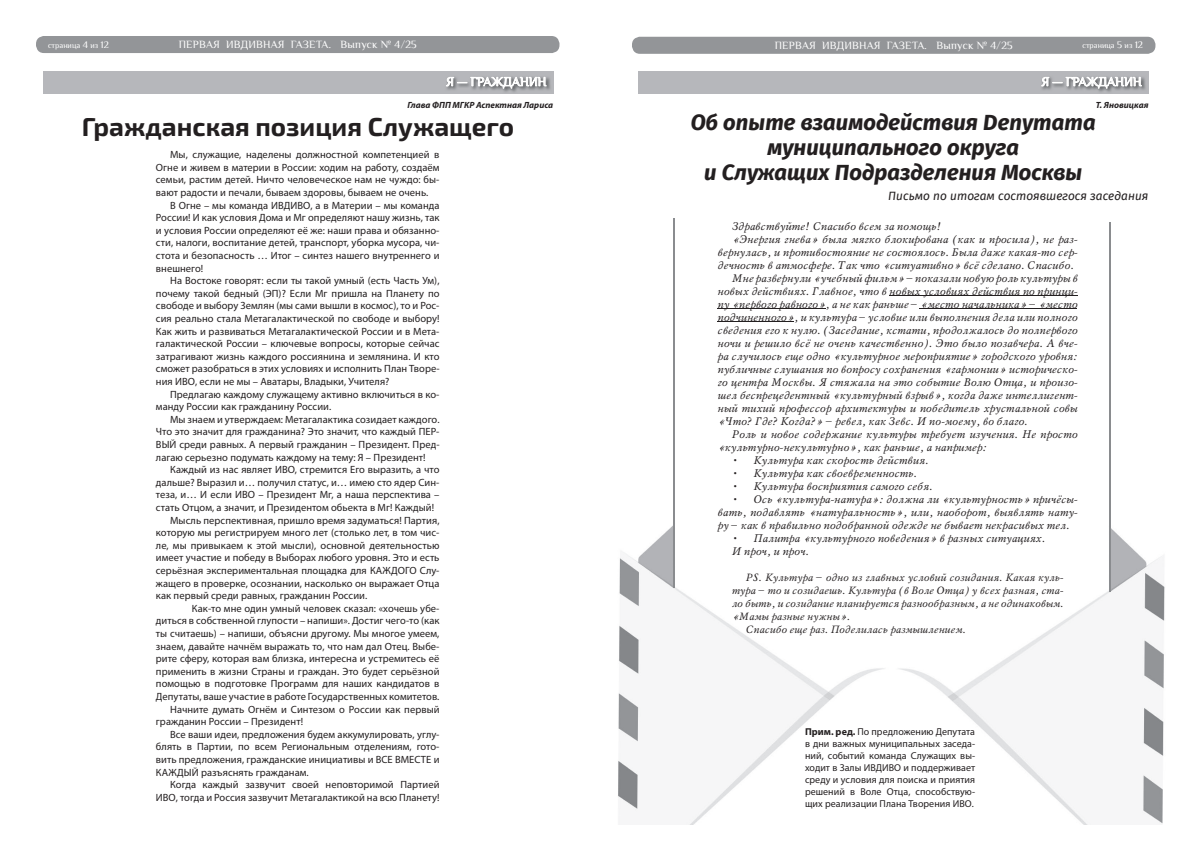
<style>
.page{position:relative;width:1191px;height:842px;background:#fff}
.page>*{position:absolute;margin:0;border:0;box-sizing:border-box;transform-origin:0 0}
.t1{font:700 26px "Exo 2.0";color:#231f20}
.t2{font:italic 700 22px/25px "Fira Sans";color:#231f20;text-align:center}
.t3{font:italic 12px "Fira Sans";color:#231f20}
.t4{font:italic 11px/13px "Mysl C";letter-spacing:.005em;color:#231f20;text-align:justify}
.t5{font:11px "Philosopher";letter-spacing:.03em;color:#fff}
.t6{font:10.5px/12.6px "Myriad Pro";letter-spacing:.005em;color:#231f20;text-align:justify}
.t7{font:italic 10.5px "Mysl C";letter-spacing:.005em;color:#231f20}
.t8{font:10px/12px "Myriad Pro";letter-spacing:.005em;color:#231f20;text-align:justify}
.t9{font:italic 700 9px "Myriad Pro";color:#231f20}
.t10{font:8px "Philosopher";color:#fff}
.s1{font-size:10px}
.s2{font-weight:700}
</style>
<div class="page">
<div style="left:36px;top:36px;width:523px;height:17px;background:#939598;border-radius:8px"></div>
<img style="left:618px;top:319px;width:547px;height:506px">
<div style="left:632px;top:37px;width:523px;height:17px;background:#939598;border-radius:8px"></div>
<div style="left:43px;top:71px;width:510px;height:22px;background:#b6b7bb"></div>
<div style="left:638px;top:71px;width:510px;height:22px;background:#b6b7bb"></div>
<img style="left:445px;top:77px;width:106px;height:17px">
<svg style="left:445px;top:77px;width:102px;height:12px"></svg>
<img style="left:1040px;top:77px;width:106px;height:17px">
<svg style="left:1040px;top:77px;width:102px;height:12px"></svg>
<hr style="left:889px;top:296px;width:188px;height:1px;background:#231f20">
<hr style="left:717px;top:309px;width:108px;height:1px;background:#231f20">
<hr style="left:919px;top:309px;width:158px;height:1px;background:#231f20">
<hr style="left:717px;top:322px;width:77px;height:1px;background:#231f20">
<hr style="left:674px;top:218px;width:1px;height:369px;background:#8a8c8f">
<hr style="left:1109px;top:222px;width:1px;height:369px;background:#8a8c8f">
<p class="t10" style="left:48px;top:41px;width:62px">страница <span class="s1">4</span> из <span class="s1">12</span></p>
<p class="t5" style="left:179px;top:39px;width:240px">ПЕРВАЯ ИВДИВНАЯ ГАЗЕТА. Выпуск № 4/25</p>
<p class="t5" style="left:774px;top:39px;width:240px">ПЕРВАЯ ИВДИВНАЯ ГАЗЕТА. Выпуск № 4/25</p>
<p class="t10" style="left:1082px;top:41px;width:62px">страница <span class="s1">5</span> из <span class="s1">12</span></p>
<p class="t9" style="left:407px;top:99px;width:147px">Глава ФПП МГКР Аспектная Лариса</p>
<p class="t9" style="left:1095px;top:99px;width:54px">Т. Яновицкая</p>
<h1 class="t1" style="left:82px;top:111px;width:434px">Гражданская позиция Служащего</h1>
<h2 class="t2" style="left:690px;top:112px;width:406px">Об опыте взаимодействия Депутата муниципального округа<br>и Служащих Подразделения Москвы</h2>
<p class="t3" style="left:888px;top:187px;width:262px">Письмо по итогам состоявшегося заседания</p>
<p class="t6" style="left:156px;top:148px;width:285px;text-indent:14px">Мы, служащие, наделены должностной компетенцией в Огне и живем в материи в России: ходим на работу, создаём семьи, растим детей. Ничто человеческое нам не чуждо: бы&shy;вают радости и печали, бываем здоровы, бываем не очень.</p>
<p class="t6" style="left:156px;top:199px;width:285px;text-indent:14px">В Огне – мы команда ИВДИВО, а в Материи – мы команда России! И как условия Дома и Мг определяют нашу жизнь, так и условия России определяют её же: наши права и обязанно&shy;сти, налоги, воспитание детей, транспорт, уборка мусора, чи&shy;стота и безопасность … Итог – синтез нашего внутреннего и внешнего!</p>
<p class="t6" style="left:156px;top:274px;width:285px;text-indent:14px">На Востоке говорят: если ты такой умный (есть Часть Ум), почему такой бедный (ЭП)? Если Мг пришла на Планету по свободе и выбору Землян (мы сами вышли в космос), то и Рос&shy;сия реально стала Метагалактической по свободе и выбору!<br>Как жить и развиваться Метагалактической России и в Мета&shy;галактической России – ключевые вопросы, которые сейчас затрагивают жизнь каждого россиянина и землянина. И кто сможет разобраться в этих условиях и исполнить План Творе&shy;ния ИВО, если не мы – Аватары, Владыки, Учителя?</p>
<p class="t6" style="left:156px;top:388px;width:285px;text-indent:14px">Предлагаю каждому служащему активно включиться в ко&shy;манду России как гражданину России.</p>
<p class="t6" style="left:156px;top:413px;width:285px;text-indent:14px">Мы знаем и утверждаем: Метагалактика созидает каждого.<br>Что это значит для гражданина? Это значит, что каждый ПЕР-ВЫЙ среди равных. А первый гражданин – Президент. Пред&shy;лагаю серьезно подумать каждому на тему: Я – Президент!</p>
<p class="t6" style="left:170px;top:463px;width:271px">Каждый из нас являет ИВО, стремится Его выразить, а что</p>
<p class="t6" style="left:156px;top:476px;width:285px">дальше? Выразил и… получил статус, и… имею сто ядер Син-</p>
<p class="t6" style="left:156px;top:488px;width:285px">теза, и… И если ИВО – Президент Мг, а наша перспектива –</p>
<p class="t6" style="left:156px;top:501px;width:280px">стать Отцом, а значит, и Президентом обьекта в Мг! Каждый!</p>
<p class="t6" style="left:170px;top:514px;width:271px">Мысль перспективная, пришло время задуматься! Партия,</p>
<p class="t6" style="left:156px;top:526px;width:285px">которую мы регистрируем много лет (столько лет, в том чис-</p>
<p class="t6" style="left:156px;top:539px;width:285px">ле, мы привыкаем к этой мысли), основной деятельностью</p>
<p class="t6" style="left:156px;top:551px;width:285px">имеет участие и победу в Выборах любого уровня. Это и есть</p>
<p class="t6" style="left:156px;top:564px;width:285px">серьёзная экспериментальная площадка для КАЖДОГО Слу-</p>
<p class="t6" style="left:156px;top:577px;width:285px">жащего в проверке, осознании, насколько он выражает Отца</p>
<p class="t6" style="left:156px;top:589px;width:213px">как первый среди равных, гражданин России.</p>
<p class="t6" style="left:192px;top:602px;width:249px">Как-то мне один умный человек сказал: «хочешь убе-</p>
<p class="t6" style="left:156px;top:614px;width:285px">диться в собственной глупости – напиши». Достиг чего-то (как</p>
<p class="t6" style="left:156px;top:627px;width:285px">ты считаешь) – напиши, объясни другому. Мы многое умеем,</p>
<p class="t6" style="left:156px;top:640px;width:285px">знаем, давайте начнём выражать то, что нам дал Отец. Выбе-</p>
<p class="t6" style="left:156px;top:652px;width:285px">рите сферу, которая вам близка, интересна и устремитесь её</p>
<p class="t6" style="left:156px;top:665px;width:285px">применить в жизни Страны и граждан. Это будет серьёзной</p>
<p class="t6" style="left:156px;top:677px;width:285px">помощью в подготовке Программ для наших кандидатов в</p>
<p class="t6" style="left:156px;top:690px;width:285px">Депутаты, ваше участие в работе Государственных комитетов.</p>
<p class="t6" style="left:170px;top:703px;width:271px">Начните думать Огнём и Синтезом о России как первый</p>
<p class="t6" style="left:156px;top:715px;width:149px">гражданин России – Президент!</p>
<p class="t6" style="left:170px;top:728px;width:271px">Все ваши идеи, предложения будем аккумулировать, углу-</p>
<p class="t6" style="left:156px;top:740px;width:285px">блять в Партии, по всем Региональным отделениям, гото-</p>
<p class="t6" style="left:156px;top:753px;width:285px">вить предложения, гражданские инициативы и ВСЕ ВМЕСТЕ и</p>
<p class="t6" style="left:156px;top:766px;width:154px">КАЖДЫЙ разъяснять гражданам.</p>
<p class="t6" style="left:170px;top:778px;width:271px">Когда каждый зазвучит своей неповторимой Партией</p>
<p class="t6" style="left:156px;top:791px;width:285px">ИВО, тогда и Россия зазвучит Метагалактикой на всю Планету!</p>
<p class="t4" style="left:731px;top:220px;width:211px">Здравствуйте! Спасибо всем за помощь!</p>
<p class="t4" style="left:731px;top:233px;width:346px">«Энергия гнева» была мягко блокирована (как и просила), не раз-</p>
<p class="t4" style="left:717px;top:246px;width:360px">вернулась, и противостояние не состоялось. Была даже какая-то сер-</p>
<p class="t4" style="left:717px;top:259px;width:358px">дечность в атмосфере. Так что «ситуативно» всё сделано. Спасибо.</p>
<p class="t4" style="left:731px;top:272px;width:347px">Мне развернули «учебный фильм» – показали новую роль культуры в</p>
<p class="t4" style="left:717px;top:285px;width:360px">новых действиях. Главное, что в новых условиях действия по принци-</p>
<p class="t4" style="left:717px;top:298px;width:362px">пу «первого равного», а не как раньше – «место начальника» – «место</p>
<p class="t4" style="left:717px;top:311px;width:361px">подчиненного», и культура – условие или выполнения дела или полного</p>
<p class="t4" style="left:717px;top:324px;width:362px">сведения его к нулю. (Заседание, кстати, продолжалось до полпервого</p>
<p class="t4" style="left:717px;top:337px;width:360px">ночи и решило всё не очень качественно). Это было позавчера. А вче-</p>
<p class="t4" style="left:717px;top:350px;width:361px">ра случилось еще одно «культурное мероприятие» городского уровня:</p>
<p class="t4" style="left:717px;top:363px;width:360px">публичные слушания по вопросу сохранения «гармонии» историческо-</p>
<p class="t4" style="left:717px;top:376px;width:360px">го центра Москвы. Я стяжала на это событие Волю Отца, и произо-</p>
<p class="t4" style="left:717px;top:389px;width:360px">шел беспрецедентный «культурный взрыв», когда даже интеллигент-</p>
<p class="t4" style="left:717px;top:402px;width:361px">ный тихий профессор архитектуры и победитель хрустальной совы</p>
<p class="t4" style="left:717px;top:415px;width:312px">«Что? Где? Когда?» – ревел, как Зевс. И по-моему, во благо.</p>
<p class="t4" style="left:731px;top:428px;width:347px">Роль и новое содержание культуры требует изучения. Не просто</p>
<p class="t4" style="left:717px;top:441px;width:271px">«культурно-некультурно», как раньше, а например:</p>
<p class="t4" style="left:731px;top:454px;width:198px">• Культура как скорость действия.</p>
<p class="t4" style="left:731px;top:467px;width:187px">• Культура как своевременность.</p>
<p class="t4" style="left:731px;top:480px;width:202px">• Культура восприятия самого себя.</p>
<p class="t4" style="left:717px;top:493px;width:362px;text-indent:14px">• Ось «культура-натура»: должна ли «культурность» причёсы&shy;вать, подавлять «натуральность», или, наоборот, выявлять нату&shy;ру – как в правильно подобранной одежде не бывает некрасивых тел.</p>
<p class="t4" style="left:731px;top:532px;width:315px">• Палитра «культурного поведения» в разных ситуациях.<br>И проч, и проч.</p>
<p class="t7" style="left:745px;top:572px;width:318px">PS. Культура – одно из главных условий созидания. Какая куль-</p>
<p class="t7" style="left:731px;top:585px;width:332px">тура – то и созидаешь. Культура (в Воле Отца) у всех разная, ста-</p>
<p class="t7" style="left:731px;top:598px;width:333px">ло быть, и созидание планируется разнообразным, а не одинаковым.</p>
<p class="t7" style="left:731px;top:611px;width:120px">«Мамы разные нужны».</p>
<p class="t7" style="left:745px;top:624px;width:221px">Спасибо еще раз. Поделилась размышлением.</p>
<p class="t8" style="left:805px;top:725px;width:172px"><span class="s2">Прим. ред.</span> По предложению Депутата в дни важных муниципальных заседа&shy;ний, событий команда Служащих вы&shy;ходит в Залы ИВДИВО и поддерживает среду и условия для поиска и приятия решений в Воле Отца, способствую&shy;щих реализации Плана Творения ИВО.</p>
</div>
